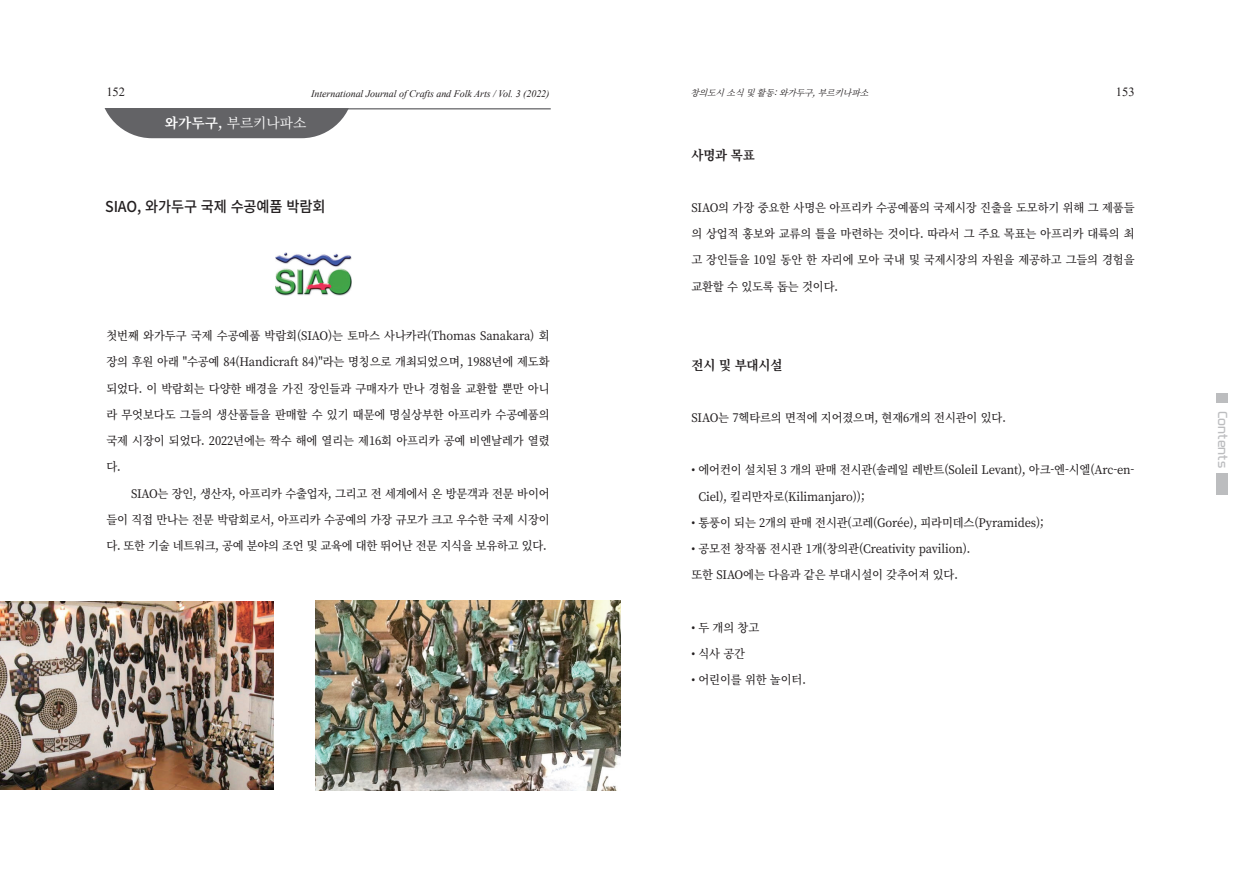
<style>
.page{position:relative;width:1241px;height:886px;background:#fff}
.page>*{position:absolute;margin:0;border:0;box-sizing:border-box;transform-origin:0 0}
.도시소개-타이틀{font:500 15px "Noto Sans CJ Kkr";letter-spacing:-.01em;color:#231f20;scale:.95 1}
.t1{font:13.75px "Noto Serif KR";color:#fff}
.t2{font:13.75px "EBSHMJE Saeron SB";color:#7d7e83}
.본문_소_타이틀{font:700 13.12px "Noto Serif KR";letter-spacing:-.01em;color:#231f20;scale:.95 1}
.t3{font:12.5px "Times New Roman";color:#231f20}
.본문_1째_단락_인덴트_없음{font:500 11.88px "Noto Serif KR";letter-spacing:-.01em;color:#231f20;scale:.95 1}
.본문_무순리스트_-_들여쓰기X{font:500 11.88px "Noto Serif KR";letter-spacing:-.01em;color:#231f20;scale:.95 1}
.본문{font:500 11.88px "Noto Serif KR";letter-spacing:-.02em;color:#231f20;scale:.95 1}
.t4{font:italic 10px "Times New Roman";letter-spacing:-.005em;color:#231f20}
.t5{font:italic 8.75px "Noto Serif KR";color:#231f20}
.s1{font-weight:700}
</style>
<div class="page">
<div style="left:100px;top:34px;width:253px;height:104px;background:#636366;border-radius:52px"></div>
<div style="left:74px;top:22px;width:301px;height:86px;background:#fff"></div>
<hr style="left:107px;top:108px;width:443px;height:1px;background:#636366">
<img style="left:315px;top:601px;width:305px;height:189px">
<img style="left:275px;top:252px;width:76px;height:43px">
<img style="left:0;top:601px;width:273px;height:189px">
<p class="t3" style="left:106px;top:83px;width:20px">152</p>
<p class="t4" style="left:311px;top:87px;width:240px">International Journal of Crafts and Folk Arts / Vol. 3 (2022)</p>
<p class="t1" style="left:165px;top:115px;width:143px"><span class="s1">와가두구,</span> 부르키나파소</p>
<p class="도시소개-타이틀" style="left:105px;top:198px;width:233px">SIAO, 와가두구 국제 수공예품 박람회</p>
<p class="본문_1째_단락_인덴트_없음" style="left:106px;top:329px;width:468px">첫번째 와가두구 국제 수공예품 박람회(SIAO)는 토마스 사나카라(Thomas Sanakara) 회</p>
<p class="본문_1째_단락_인덴트_없음" style="left:106px;top:355px;width:468px">장의 후원 아래 "수공예 84(Handicraft 84)"라는 명칭으로 개최되었으며, 1988년에 제도화</p>
<p class="본문_1째_단락_인덴트_없음" style="left:106px;top:382px;width:468px">되었다. 이 박람회는 다양한 배경을 가진 장인들과 구매자가 만나 경험을 교환할 뿐만 아니</p>
<p class="본문_1째_단락_인덴트_없음" style="left:106px;top:408px;width:468px">라 무엇보다도 그들의 생산품들을 판매할 수 있기 때문에 명실상부한 아프리카 수공예품의</p>
<p class="본문_1째_단락_인덴트_없음" style="left:106px;top:434px;width:468px">국제 시장이 되었다. 2022년에는 짝수 해에 열리는 제16회 아프리카 공예 비엔날레가 열렸</p>
<p class="본문_1째_단락_인덴트_없음" style="left:106px;top:460px;width:17px">다.</p>
<p class="본문" style="left:131px;top:487px;width:442px">SIAO는 장인, 생산자, 아프리카 수출업자, 그리고 전 세계에서 온 방문객과 전문 바이어</p>
<p class="본문" style="left:106px;top:513px;width:468px">들이 직접 만나는 전문 박람회로서, 아프리카 수공예의 가장 규모가 크고 우수한 국제 시장이</p>
<p class="본문" style="left:106px;top:539px;width:465px">다. 또한 기술 네트워크, 공예 분야의 조언 및 교육에 대한 뛰어난 전문 지식을 보유하고 있다.</p>
<p class="t5" style="left:690px;top:88px;width:186px">창의도시소식및활동:와가두구,부르키나파소</p>
<p class="t3" style="left:1115px;top:83px;width:20px">153</p>
<p class="본문_소_타이틀" style="left:691px;top:148px;width:68px">사명과 목표</p>
<p class="본문_1째_단락_인덴트_없음" style="left:691px;top:201px;width:468px">SIAO의 가장 중요한 사명은 아프리카 수공예품의 국제시장 진출을 도모하기 위해 그 제품들</p>
<p class="본문_1째_단락_인덴트_없음" style="left:691px;top:227px;width:468px">의 상업적 홍보와 교류의 틀을 마련하는 것이다. 따라서 그 주요 목표는 아프리카 대륙의 최</p>
<p class="본문_1째_단락_인덴트_없음" style="left:691px;top:253px;width:468px">고 장인들을 10일 동안 한 자리에 모아 국내 및 국제시장의 자원을 제공하고 그들의 경험을</p>
<p class="본문_1째_단락_인덴트_없음" style="left:691px;top:279px;width:156px">교환할 수 있도록 돕는 것이다.</p>
<p class="본문_소_타이틀" style="left:691px;top:358px;width:97px">전시 및 부대시설</p>
<p class="본문_1째_단락_인덴트_없음" style="left:691px;top:411px;width:332px">SIAO는 7헥타르의 면적에 지어졌으며, 현재6개의 전시관이 있다.</p>
<p class="본문_무순리스트_-_들여쓰기X" style="left:691px;top:463px;width:468px">• 에어컨이 설치된 3 개의 판매 전시관(솔레일 레반트(Soleil Levant), 아크-엔-시엘(Arc-en-</p>
<p class="본문_무순리스트_-_들여쓰기X" style="left:698px;top:489px;width:176px">Ciel), 킬리만자로(Kilimanjaro));</p>
<p class="본문_무순리스트_-_들여쓰기X" style="left:691px;top:516px;width:372px">• 통풍이 되는 2개의 판매 전시관(고레(Gorée), 피라미데스(Pyramides);</p>
<p class="본문_무순리스트_-_들여쓰기X" style="left:691px;top:542px;width:295px">• 공모전 창작품 전시관 1개(창의관(Creativity pavilion).</p>
<p class="본문_1째_단락_인덴트_없음" style="left:691px;top:568px;width:282px">또한 SIAO에는 다음과 같은 부대시설이 갖추어져 있다.</p>
<p class="본문_무순리스트_-_들여쓰기X" style="left:691px;top:621px;width:73px">• 두 개의 창고</p>
<p class="본문_무순리스트_-_들여쓰기X" style="left:691px;top:647px;width:58px">• 식사 공간</p>
<p class="본문_무순리스트_-_들여쓰기X" style="left:691px;top:673px;width:122px">• 어린이를 위한 놀이터.</p>
<p class="t2" style="left:1229px;top:411px;width:59px;rotate:90deg">Contents</p>
</div>
